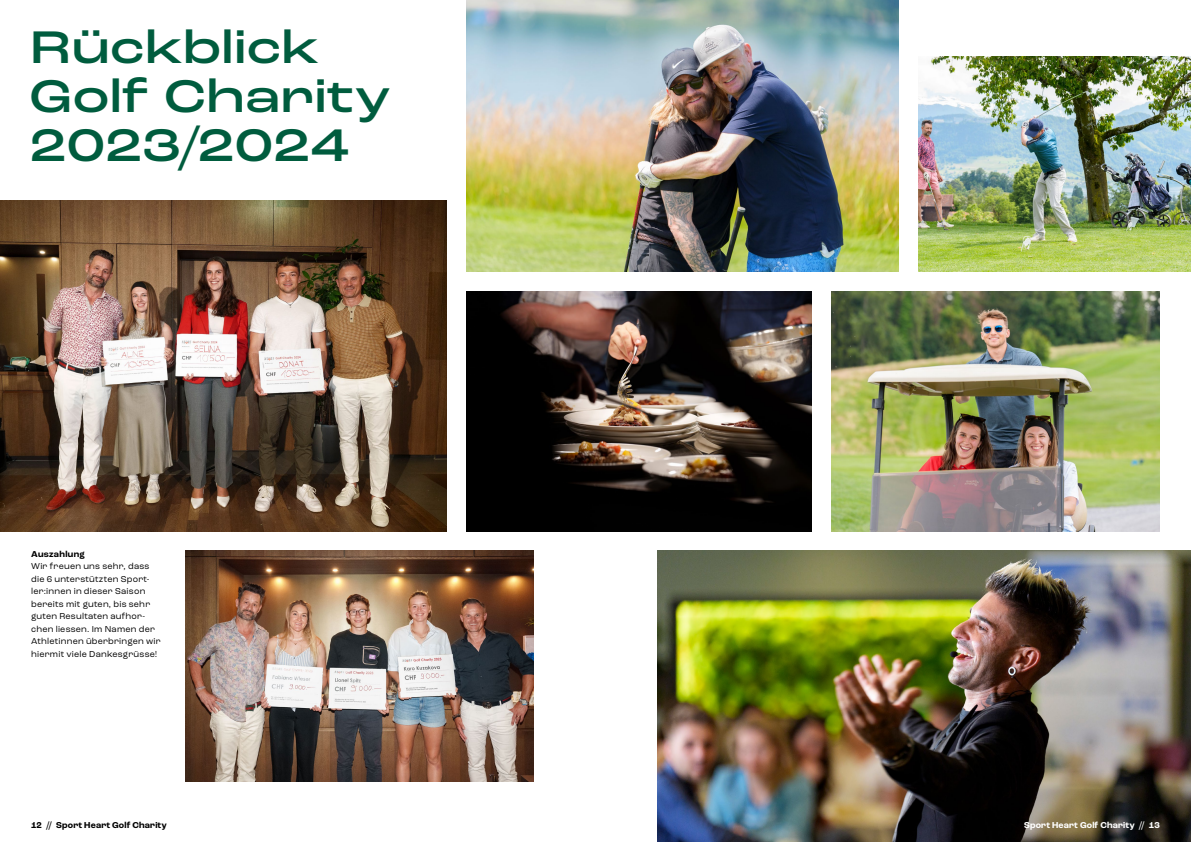
<style>
.page{position:relative;width:1191px;height:842px;background:#fff}
.page>*{position:absolute;margin:0;border:0;box-sizing:border-box;transform-origin:0 0}
.t1{font:500 expanded 48px/49.2px "Roc Grotesk";letter-spacing:.015em;color:#005c3e}
.t2{font:9px/12.5px "Roc Grotesk";letter-spacing:.025em;color:#000}
.t3{font:700 9px "Roc Grotesk";letter-spacing:.025em;color:#000}
.t4{font:700 9px "Roc Grotesk";letter-spacing:.02em;color:#fff}
.t5{font:700 9px "Roc Grotesk";letter-spacing:.045em;color:#000}
</style>
<div class="page">
<img style="left:185px;top:551px;width:348px;height:231px">
<img style="left:0;top:201px;width:446px;height:330px">
<img style="left:831px;top:291px;width:328px;height:240px">
<img style="left:466px;top:0;width:433px;height:271px">
<img style="left:918px;top:57px;width:273px;height:214px">
<img style="left:466px;top:291px;width:346px;height:240px">
<img style="left:658px;top:551px;width:533px;height:291px">
<h1 class="t1" style="left:29px;top:23px;width:363px">Rückblick<br>Golf Charity<br>2023/2024</h1>
<p class="t5" style="left:31px;top:548px;width:55px">Auszahlung</p>
<p class="t2" style="left:31px;top:560px;width:131px">Wir freuen uns sehr, dass die 6 unterstützten Sport&shy;ler:innen in dieser Saison bereits mit guten, bis sehr guten Resultaten aufhor&shy;chen liessen. Im Namen der<br>Athletinnen überbringen wir hiermit viele Dankesgrüsse!</p>
<p class="t3" style="left:31px;top:819px;width:137px">12 // Sport Heart Golf Charity</p>
<p class="t4" style="left:1024px;top:819px;width:137px">Sport Heart Golf Charity // 13</p>
</div>
